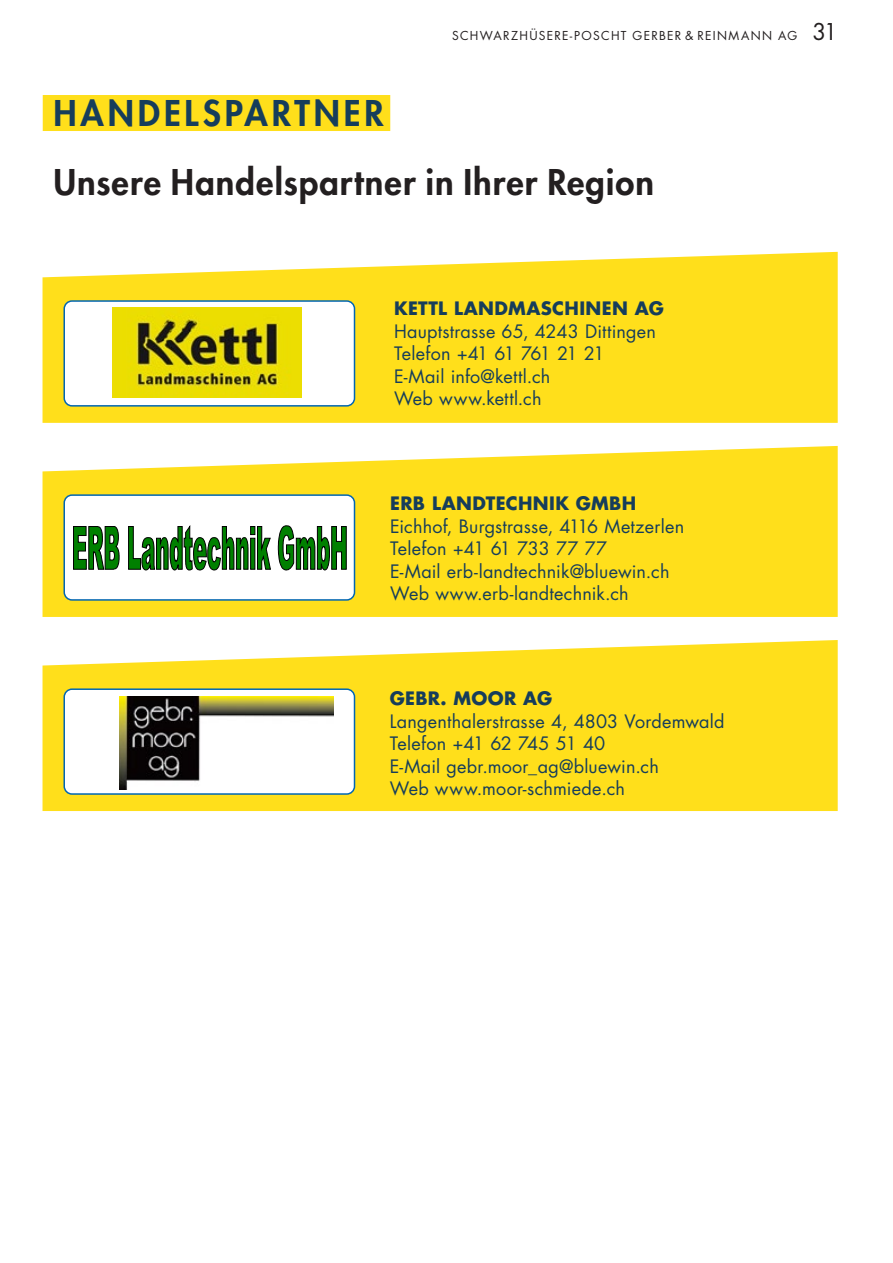
<style>
.page{position:relative;width:893px;height:1263px;background:#fff}
.page>*{position:absolute;margin:0;border:0;box-sizing:border-box;transform-origin:0 0}
.t1{font:800 34.5px "Futura Std";letter-spacing:.03em;color:#231f20}
.t2{font:800 34.5px "Futura Std";letter-spacing:.11em;color:#163d5b}
.t3{font:18px/22.5px "Futura Std";letter-spacing:.015em;color:#163d5b}
.t4{font:700 18px "Futura Std";letter-spacing:.02em;color:#163d5b}
.t5{font:12px "Futura Std";letter-spacing:.105em;color:#231f20}
.s1{font-size:22.5px}
</style>
<div class="page">
<div style="left:43px;top:95px;width:347px;height:36px;background:#ffdf1b"></div>
<svg style="left:43px;top:640px;width:795px;height:171px;fill:#ffdf1b"></svg>
<svg style="left:43px;top:446px;width:795px;height:171px;fill:#ffdf1b"></svg>
<svg style="left:43px;top:252px;width:795px;height:171px;fill:#ffdf1b"></svg>
<div style="left:64px;top:495px;width:290px;height:105px;background:#fff;border-radius:8px"></div>
<div style="left:63px;top:494px;width:292px;height:107px;border:2px solid #0166b3;border-radius:8px"></div>
<div style="left:64px;top:301px;width:290px;height:105px;background:#fff;border-radius:8px"></div>
<div style="left:63px;top:300px;width:292px;height:107px;border:2px solid #0166b3;border-radius:8px"></div>
<div style="left:64px;top:689px;width:290px;height:105px;background:#fff;border-radius:8px"></div>
<div style="left:63px;top:688px;width:292px;height:107px;border:2px solid #0166b3;border-radius:8px"></div>
<img style="left:112px;top:308px;width:190px;height:90px">
<img style="left:119px;top:696px;width:214px;height:94px">
<svg style="left:73px;top:526px;width:47px;height:44px"></svg>
<svg style="left:128px;top:525px;width:143px;height:46px"></svg>
<svg style="left:277px;top:525px;width:70px;height:46px"></svg>
<p class="t5" style="left:452px;top:27px;width:387px">SCHWARZHÜSERE-POSCHT GERBER &amp; REINMANN AG <span class="s1">31</span></p>
<h1 class="t2" style="left:53px;top:92px;width:332px">HANDELSPARTNER</h1>
<h1 class="t1" style="left:53px;top:161px;width:602px">Unsere Handelspartner in Ihrer Region</h1>
<p class="t4" style="left:394px;top:296px;width:271px">KETTL LANDMASCHINEN AG</p>
<p class="t3" style="left:394px;top:320px;width:263px">Hauptstrasse 65, 4243 Dittingen<br>Telefon +41 61 761 21 21<br>E-Mail info@kettl.ch<br>Web www.kettl.ch</p>
<p class="t4" style="left:390px;top:492px;width:247px">ERB LANDTECHNIK GMBH</p>
<p class="t3" style="left:390px;top:515px;width:296px">Eichhof, Burgstrasse, 4116 Metzerlen<br>Telefon +41 61 733 77 77<br>E-Mail erb-landtechnik@bluewin.ch<br>Web www.erb-landtechnik.ch</p>
<p class="t4" style="left:390px;top:686px;width:164px">GEBR. MOOR AG</p>
<p class="t3" style="left:390px;top:710px;width:336px">Langenthalerstrasse 4, 4803 Vordemwald<br>Telefon +41 62 745 51 40<br>E-Mail gebr.moor_ag@bluewin.ch<br>Web www.moor-schmiede.ch</p>
</div>
